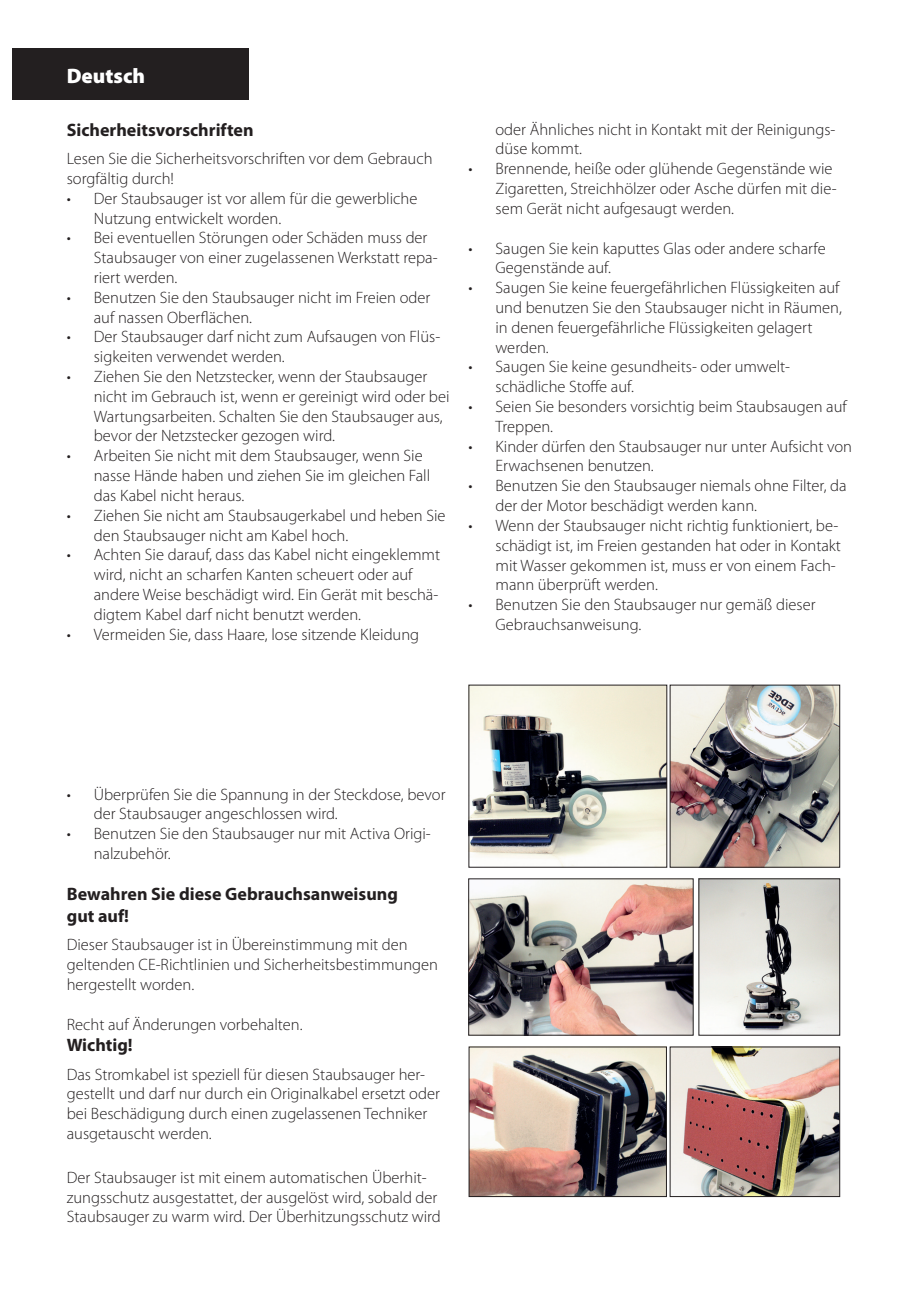
<style>
.page{position:relative;width:919px;height:1289px;background:#fff}
.page>*{position:absolute;margin:0;border:0;box-sizing:border-box;transform-origin:0 0}
.t1{font:900 21px "Myriad Pro";color:#fff}
.t2{font:700 18px/21.6px "Myriad Pro";color:#231f20}
.t3{font:300 16.5px/19.8px "Myriad Pro";color:#231f20}
</style>
<div class="page">
<div style="left:13px;top:49px;width:236px;height:51px;background:#231f20"></div>
<img style="left:471px;top:687px;width:193px;height:178px">
<img style="left:672px;top:687px;width:165px;height:178px">
<img style="left:470px;top:880px;width:221px;height:153px">
<div style="left:468px;top:878px;width:225px;height:157px;border:1px solid #231f20"></div>
<img style="left:672px;top:1048px;width:165px;height:146px">
<img style="left:700px;top:880px;width:137px;height:153px">
<img style="left:471px;top:1048px;width:193px;height:146px">
<p class="t1" style="left:67px;top:61px;width:80px">Deutsch</p>
<p class="t2" style="left:67px;top:118px;width:188px">Sicherheitsvorschriften</p>
<p class="t3" style="left:67px;top:148px;width:367px">Lesen Sie die Sicherheitsvorschriften vor dem Gebrauch sorgfältig durch!</p>
<p class="t3" style="left:94px;top:188px;width:325px;text-indent:-27px">• Der Staubsauger ist vor allem für die gewerbliche<br>Nutzung entwickelt worden.</p>
<p class="t3" style="left:94px;top:228px;width:345px;text-indent:-27px">• Bei eventuellen Störungen oder Schäden muss der<br>Staubsauger von einer zugelassenen Werkstatt repa&shy;riert werden.</p>
<p class="t3" style="left:94px;top:287px;width:338px;text-indent:-27px">• Benutzen Sie den Staubsauger nicht im Freien oder auf nassen Oberflächen.</p>
<p class="t3" style="left:94px;top:327px;width:348px;text-indent:-27px">• Der Staubsauger darf nicht zum Aufsaugen von Flüs&shy;sigkeiten verwendet werden.</p>
<p class="t3" style="left:94px;top:366px;width:357px;text-indent:-27px">• Ziehen Sie den Netzstecker, wenn der Staubsauger nicht im Gebrauch ist, wenn er gereinigt wird oder bei Wartungsarbeiten. Schalten Sie den Staubsauger aus, bevor der Netzstecker gezogen wird.</p>
<p class="t3" style="left:94px;top:445px;width:338px;text-indent:-27px">• Arbeiten Sie nicht mit dem Staubsauger, wenn Sie nasse Hände haben und ziehen Sie im gleichen Fall das Kabel nicht heraus.</p>
<p class="t3" style="left:94px;top:505px;width:353px;text-indent:-27px">• Ziehen Sie nicht am Staubsaugerkabel und heben Sie den Staubsauger nicht am Kabel hoch.</p>
<p class="t3" style="left:94px;top:544px;width:348px;text-indent:-27px">• Achten Sie darauf, dass das Kabel nicht eingeklemmt wird, nicht an scharfen Kanten scheuert oder auf andere Weise beschädigt wird. Ein Gerät mit beschä&shy;digtem Kabel darf nicht benutzt werden.</p>
<p class="t3" style="left:67px;top:624px;width:354px">• Vermeiden Sie, dass Haare, lose sitzende Kleidung</p>
<p class="t3" style="left:495px;top:119px;width:341px">oder Ähnliches nicht in Kontakt mit der Reinigungs&shy;düse kommt.</p>
<p class="t3" style="left:495px;top:159px;width:342px;text-indent:-27px">• Brennende, heiße oder glühende Gegenstände wie<br>Zigaretten, Streichhölzer oder Asche dürfen mit die&shy;sem Gerät nicht aufgesaugt werden.</p>
<p class="t3" style="left:495px;top:238px;width:331px;text-indent:-27px">• Saugen Sie kein kaputtes Glas oder andere scharfe<br>Gegenstände auf.</p>
<p class="t3" style="left:495px;top:277px;width:348px;text-indent:-27px">• Saugen Sie keine feuergefährlichen Flüssigkeiten auf und benutzen Sie den Staubsauger nicht in Räumen, in denen feuergefährliche Flüssigkeiten gelagert werden.</p>
<p class="t3" style="left:495px;top:357px;width:296px;text-indent:-27px">• Saugen Sie keine gesundheits- oder umwelt&shy;schädliche Stoffe auf.</p>
<p class="t3" style="left:495px;top:396px;width:353px;text-indent:-27px">• Seien Sie besonders vorsichtig beim Staubsaugen auf<br>Treppen.</p>
<p class="t3" style="left:495px;top:436px;width:358px;text-indent:-27px">• Kinder dürfen den Staubsauger nur unter Aufsicht von<br>Erwachsenen benutzen.</p>
<p class="t3" style="left:495px;top:475px;width:352px;text-indent:-27px">• Benutzen Sie den Staubsauger niemals ohne Filter, da der der Motor beschädigt werden kann.</p>
<p class="t3" style="left:495px;top:515px;width:347px;text-indent:-27px">• Wenn der Staubsauger nicht richtig funktioniert, be&shy;schädigt ist, im Freien gestanden hat oder in Kontakt mit Wasser gekommen ist, muss er von einem Fach&shy;mann überprüft werden.</p>
<p class="t3" style="left:495px;top:594px;width:321px;text-indent:-27px">• Benutzen Sie den Staubsauger nur gemäß dieser<br>Gebrauchsanweisung.</p>
<p class="t3" style="left:94px;top:784px;width:353px;text-indent:-27px">• Überprüfen Sie die Spannung in der Steckdose, bevor der Staubsauger angeschlossen wird.</p>
<p class="t3" style="left:94px;top:823px;width:338px;text-indent:-27px">• Benutzen Sie den Staubsauger nur mit Activa Origi&shy;nalzubehör.</p>
<p class="t2" style="left:67px;top:883px;width:332px">Bewahren Sie diese Gebrauchsanweisung gut auf!</p>
<p class="t3" style="left:67px;top:934px;width:373px">Dieser Staubsauger ist in Übereinstimmung mit den geltenden CE-Richtlinien und Sicherheitsbestimmungen hergestellt worden.</p>
<p class="t3" style="left:67px;top:1014px;width:237px">Recht auf Änderungen vorbehalten.</p>
<p class="t2" style="left:67px;top:1033px;width:67px">Wichtig!</p>
<p class="t3" style="left:67px;top:1063px;width:374px">Das Stromkabel ist speziell für diesen Staubsauger her&shy;gestellt und darf nur durch ein Originalkabel ersetzt oder bei Beschädigung durch einen zugelassenen Techniker ausgetauscht werden.</p>
<p class="t3" style="left:67px;top:1167px;width:375px">Der Staubsauger ist mit einem automatischen Überhit&shy;zungsschutz ausgestattet, der ausgelöst wird, sobald der<br>Staubsauger zu warm wird. Der Überhitzungsschutz wird</p>
</div>
